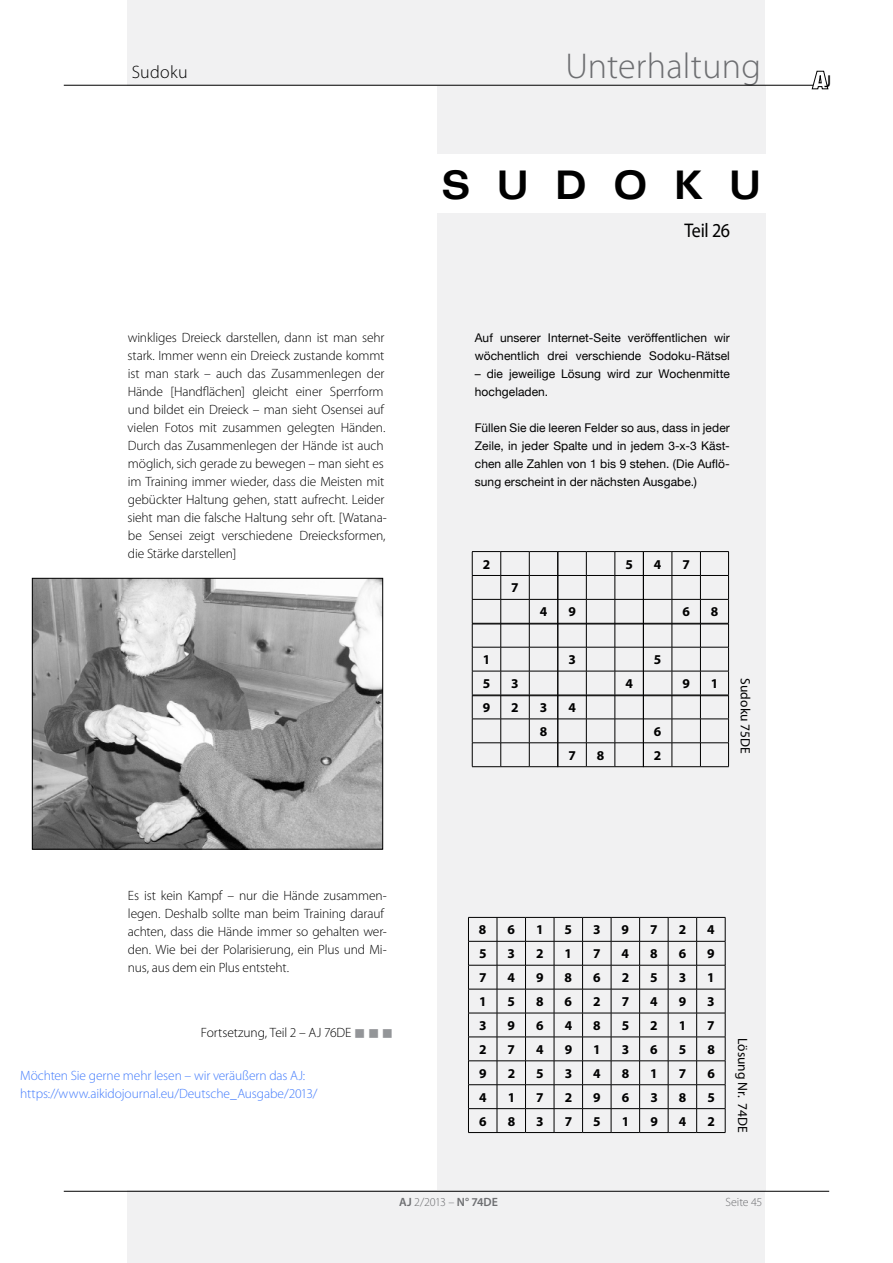
<style>
.page{position:relative;width:893px;height:1263px;background:#fff}
.page>*{position:absolute;margin:0;border:0;box-sizing:border-box;transform-origin:0 0}
.t1{font:700 expanded 39.6px "Univers";letter-spacing:.725em;color:#000;scale:.91 1}
.t2{font:300 36px "Myriad Pro";letter-spacing:.005em;color:#6d6e71}
.t3{font:19.8px "Myriad Pro";letter-spacing:-.03em;color:#000;scale:.91 1}
.t4{font:300 18px "Myriad Pro";letter-spacing:.015em;color:#000}
.t5{font:17.25px "Myriad Pro";color:#000;scale:1.06 1}
.t6{font:300 13.5px/18px "Myriad Pro";letter-spacing:-.01em;color:#000}
.t7{font:700 13.5px "Myriad Pro";color:#000}
.t8{font:300 13.5px/18px "Myriad Pro";letter-spacing:-.01em;color:#427bfc}
.t9{font:13.5px "Myriad Pro";color:#000}
.t10{font:12px/18px "Helvetica Neue";letter-spacing:.005em;color:#000}
.t11{font:600 12px "Myriad Pro";letter-spacing:.005em;color:#6d6e71}
.t12{font:300 12px "Myriad Pro";letter-spacing:-.005em;color:#6d6e71}
.s1{color:#939598}
.s2{font-weight:300}
</style>
<div class="page">
<div style="left:128px;top:1191px;width:637px;height:72px;background:#f1f1f2"></div>
<div style="left:437px;top:85px;width:328px;height:1106px;background:#f1f1f2"></div>
<div style="left:437px;top:155px;width:328px;height:58px;background:#fff"></div>
<div style="left:128px;top:0;width:637px;height:85px;background:#f1f1f2"></div>
<svg style="left:472px;top:551px;width:257px;height:216px"></svg>
<hr style="left:64px;top:85px;width:765px;height:1px;background:#000">
<svg style="left:812px;top:71px;width:16px;height:18px"></svg>
<svg style="left:468px;top:917px;width:258px;height:216px"></svg>
<hr style="left:472px;top:624px;width:256px;height:1px;background:#000">
<hr style="left:472px;top:695px;width:256px;height:1px;background:#000">
<hr style="left:557px;top:552px;width:1px;height:215px;background:#000">
<hr style="left:643px;top:551px;width:1px;height:216px;background:#000">
<hr style="left:64px;top:1191px;width:765px;height:1px;background:#000">
<img style="left:34px;top:580px;width:347px;height:267px">
<div style="left:32px;top:578px;width:351px;height:271px;border:1px solid #000"></div>
<h3 class="t4" style="left:132px;top:61px;width:57px">Sudoku</h3>
<p class="t6" style="left:128px;top:328px;width:261px">winkliges Dreieck darstellen, dann ist man sehr stark. Immer wenn ein Dreieck zustande kommt ist man stark – auch das Zusammenlegen der Hände [Handflächen] gleicht einer Sperrform und bildet ein Dreieck – man sieht Osensei auf vielen Fotos mit zusammen gelegten Händen.<br>Durch das Zusammenlegen der Hände ist auch möglich, sich gerade zu bewegen – man sieht es im Training immer wieder, dass die Meisten mit gebückter Haltung gehen, statt aufrecht. Leider sieht man die falsche Haltung sehr oft. [Watana&shy;be Sensei zeigt verschiedene Dreiecksformen, die Stärke darstellen]</p>
<h2 class="t2" style="left:565px;top:44px;width:197px">Unterhaltung</h2>
<h1 class="t1" style="left:441px;top:162px;width:353px">SUDOKU</h1>
<h3 class="t3" style="left:684px;top:218px;width:51px">Teil 26</h3>
<p class="t10" style="left:475px;top:329px;width:257px">Auf unserer Internet-Seite veröffentlichen wir wöchentlich drei verschiende Sodoku-Rätsel</p>
<p class="t10" style="left:475px;top:365px;width:257px">– die jeweilige Lösung wird zur Wochenmitte hochgeladen.</p>
<p class="t10" style="left:475px;top:419px;width:257px;text-align:justify">Füllen Sie die leeren Felder so aus, dass in jeder Zeile, in jeder Spalte und in jedem 3-x-3 Käst&shy;chen alle Zahlen von 1 bis 9 stehen. (Die Auflö&shy;sung erscheint in der nächsten Ausgabe.)</p>
<p class="t7" style="left:483px;top:555px;width:9px">2</p>
<p class="t7" style="left:625px;top:555px;width:9px">5</p>
<p class="t7" style="left:654px;top:555px;width:9px">4</p>
<p class="t7" style="left:682px;top:555px;width:9px">7</p>
<p class="t7" style="left:511px;top:579px;width:9px">7</p>
<p class="t7" style="left:540px;top:603px;width:9px">4</p>
<p class="t7" style="left:568px;top:603px;width:9px">9</p>
<p class="t7" style="left:682px;top:603px;width:9px">6</p>
<p class="t7" style="left:711px;top:603px;width:9px">8</p>
<p class="t7" style="left:483px;top:651px;width:9px">1</p>
<p class="t7" style="left:568px;top:651px;width:9px">3</p>
<p class="t7" style="left:654px;top:651px;width:9px">5</p>
<p class="t7" style="left:483px;top:675px;width:9px">5</p>
<p class="t7" style="left:511px;top:675px;width:9px">3</p>
<p class="t7" style="left:625px;top:675px;width:9px">4</p>
<p class="t7" style="left:682px;top:675px;width:9px">9</p>
<p class="t7" style="left:711px;top:675px;width:9px">1</p>
<p class="t7" style="left:483px;top:699px;width:9px">9</p>
<p class="t7" style="left:511px;top:699px;width:9px">2</p>
<p class="t7" style="left:540px;top:699px;width:9px">3</p>
<p class="t7" style="left:568px;top:699px;width:9px">4</p>
<p class="t7" style="left:540px;top:722px;width:9px">8</p>
<p class="t7" style="left:654px;top:722px;width:9px">6</p>
<p class="t7" style="left:568px;top:746px;width:9px">7</p>
<p class="t7" style="left:597px;top:746px;width:9px">8</p>
<p class="t7" style="left:654px;top:746px;width:9px">2</p>
<p class="t9" style="left:753px;top:678px;width:77px;rotate:90deg">Sudoku 75DE</p>
<p class="t6" style="left:128px;top:886px;width:261px">Es ist kein Kampf – nur die Hände zusammen&shy;legen. Deshalb sollte man beim Training darauf achten, dass die Hände immer so gehalten wer&shy;den. Wie bei der Polarisierung, ein Plus und Mi&shy;nus, aus dem ein Plus entsteht.</p>
<p class="t6" style="left:201px;top:1023px;width:194px">Fortsetzung, Teil 2 – AJ 76DE <span class="s1">■</span> <span class="s1">■</span> <span class="s1">■</span></p>
<p class="t8" style="left:20px;top:1066px;width:299px">Möchten Sie gerne mehr lesen – wir veräußern das AJ: https://www.aikidojournal.eu/Deutsche_Ausgabe/2013/</p>
<p class="t7" style="left:479px;top:921px;width:9px">8</p>
<p class="t7" style="left:507px;top:921px;width:9px">6</p>
<p class="t7" style="left:536px;top:921px;width:9px">1</p>
<p class="t7" style="left:565px;top:921px;width:9px">5</p>
<p class="t7" style="left:593px;top:921px;width:9px">3</p>
<p class="t7" style="left:622px;top:921px;width:9px">9</p>
<p class="t7" style="left:650px;top:921px;width:9px">7</p>
<p class="t7" style="left:679px;top:921px;width:9px">2</p>
<p class="t7" style="left:707px;top:921px;width:9px">4</p>
<p class="t7" style="left:479px;top:945px;width:9px">5</p>
<p class="t7" style="left:508px;top:945px;width:9px">3</p>
<p class="t7" style="left:536px;top:945px;width:9px">2</p>
<p class="t7" style="left:565px;top:945px;width:9px">1</p>
<p class="t7" style="left:593px;top:945px;width:9px">7</p>
<p class="t7" style="left:622px;top:945px;width:9px">4</p>
<p class="t7" style="left:650px;top:945px;width:9px">8</p>
<p class="t7" style="left:679px;top:945px;width:9px">6</p>
<p class="t7" style="left:707px;top:945px;width:9px">9</p>
<p class="t7" style="left:479px;top:969px;width:9px">7</p>
<p class="t7" style="left:508px;top:969px;width:9px">4</p>
<p class="t7" style="left:536px;top:969px;width:9px">9</p>
<p class="t7" style="left:565px;top:969px;width:9px">8</p>
<p class="t7" style="left:593px;top:969px;width:9px">6</p>
<p class="t7" style="left:622px;top:969px;width:9px">2</p>
<p class="t7" style="left:650px;top:969px;width:9px">5</p>
<p class="t7" style="left:679px;top:969px;width:9px">3</p>
<p class="t7" style="left:707px;top:969px;width:9px">1</p>
<p class="t7" style="left:479px;top:993px;width:9px">1</p>
<p class="t7" style="left:508px;top:993px;width:9px">5</p>
<p class="t7" style="left:536px;top:993px;width:9px">8</p>
<p class="t7" style="left:565px;top:993px;width:9px">6</p>
<p class="t7" style="left:593px;top:993px;width:9px">2</p>
<p class="t7" style="left:622px;top:993px;width:9px">7</p>
<p class="t7" style="left:650px;top:993px;width:9px">4</p>
<p class="t7" style="left:679px;top:993px;width:9px">9</p>
<p class="t7" style="left:707px;top:993px;width:9px">3</p>
<p class="t7" style="left:479px;top:1017px;width:9px">3</p>
<p class="t7" style="left:508px;top:1017px;width:9px">9</p>
<p class="t7" style="left:536px;top:1017px;width:9px">6</p>
<p class="t7" style="left:565px;top:1017px;width:9px">4</p>
<p class="t7" style="left:593px;top:1017px;width:9px">8</p>
<p class="t7" style="left:622px;top:1017px;width:9px">5</p>
<p class="t7" style="left:650px;top:1017px;width:9px">2</p>
<p class="t7" style="left:679px;top:1017px;width:9px">1</p>
<p class="t7" style="left:707px;top:1017px;width:9px">7</p>
<p class="t7" style="left:479px;top:1040px;width:9px">2</p>
<p class="t7" style="left:508px;top:1040px;width:9px">7</p>
<p class="t7" style="left:536px;top:1040px;width:9px">4</p>
<p class="t7" style="left:565px;top:1040px;width:9px">9</p>
<p class="t7" style="left:593px;top:1040px;width:9px">1</p>
<p class="t7" style="left:622px;top:1040px;width:9px">3</p>
<p class="t7" style="left:650px;top:1040px;width:9px">6</p>
<p class="t7" style="left:679px;top:1040px;width:9px">5</p>
<p class="t7" style="left:707px;top:1040px;width:9px">8</p>
<p class="t7" style="left:479px;top:1064px;width:9px">9</p>
<p class="t7" style="left:508px;top:1064px;width:9px">2</p>
<p class="t7" style="left:536px;top:1064px;width:9px">5</p>
<p class="t7" style="left:565px;top:1064px;width:9px">3</p>
<p class="t7" style="left:593px;top:1064px;width:9px">4</p>
<p class="t7" style="left:622px;top:1064px;width:9px">8</p>
<p class="t7" style="left:650px;top:1064px;width:9px">1</p>
<p class="t7" style="left:679px;top:1064px;width:9px">7</p>
<p class="t7" style="left:707px;top:1064px;width:9px">6</p>
<p class="t7" style="left:479px;top:1088px;width:9px">4</p>
<p class="t7" style="left:508px;top:1088px;width:9px">1</p>
<p class="t7" style="left:536px;top:1088px;width:9px">7</p>
<p class="t7" style="left:565px;top:1088px;width:9px">2</p>
<p class="t7" style="left:593px;top:1088px;width:9px">9</p>
<p class="t7" style="left:622px;top:1088px;width:9px">6</p>
<p class="t7" style="left:650px;top:1088px;width:9px">3</p>
<p class="t7" style="left:679px;top:1088px;width:9px">8</p>
<p class="t7" style="left:707px;top:1088px;width:9px">5</p>
<p class="t7" style="left:479px;top:1112px;width:9px">6</p>
<p class="t7" style="left:508px;top:1112px;width:9px">8</p>
<p class="t7" style="left:536px;top:1112px;width:9px">3</p>
<p class="t7" style="left:565px;top:1112px;width:9px">7</p>
<p class="t7" style="left:593px;top:1112px;width:9px">5</p>
<p class="t7" style="left:622px;top:1112px;width:9px">1</p>
<p class="t7" style="left:650px;top:1112px;width:9px">9</p>
<p class="t7" style="left:679px;top:1112px;width:9px">4</p>
<p class="t7" style="left:707px;top:1112px;width:9px">2</p>
<p class="t9" style="left:751px;top:1038px;width:96px;rotate:90deg">Lösung Nr. 74DE</p>
<p class="t11" style="left:399px;top:1194px;width:100px">AJ <span class="s2">2/2013 –</span> N° 74DE</p>
<p class="t12" style="left:726px;top:1195px;width:38px">Seite 45</p>
<p class="t5" style="left:824px;top:71px;width:8px">J</p>
</div>
